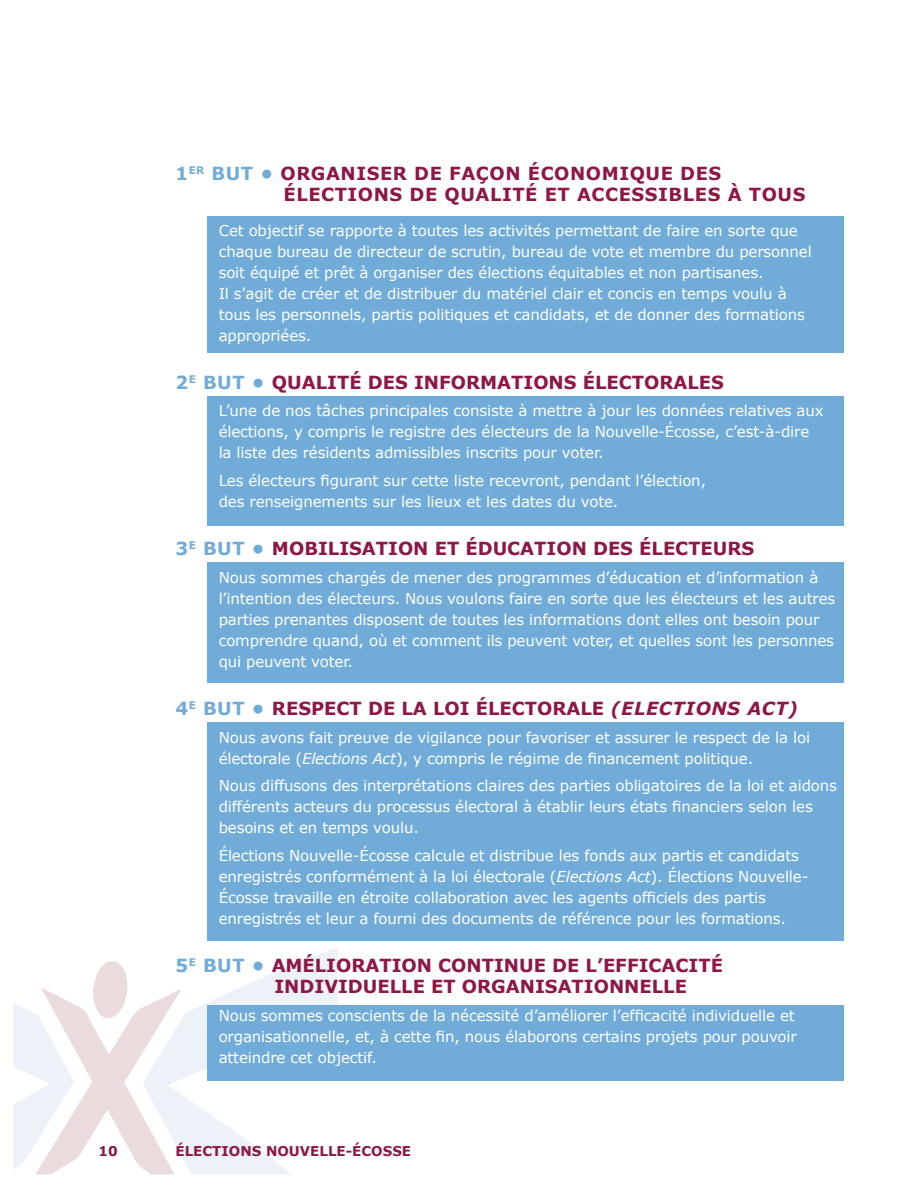
<style>
.page{position:relative;width:918px;height:1188px;background:#fff}
.page>*{position:absolute;margin:0;border:0;box-sizing:border-box;transform-origin:0 0}
.t1{font:700 18px/21px "Verdana";color:#8d1846}
.t2{font:700 18px/21px "Verdana";letter-spacing:.03em;color:#8d1846}
.t3{font:15px/21px "Verdana";letter-spacing:-.01em;color:#fff}
.t4{font:700 13.5px "Verdana";color:#8d1846}
.s1{color:#71acd9}
.s2{font-style:italic}
</style>
<div class="page">
<svg style="left:14px;top:961px;width:129px;height:213px"></svg>
<svg style="left:143px;top:948px;width:194px;height:226px"></svg>
<div style="left:207px;top:216px;width:637px;height:136px;background:#71acd9"></div>
<div style="left:207px;top:396px;width:637px;height:130px;background:#71acd9"></div>
<div style="left:207px;top:562px;width:637px;height:121px;background:#71acd9"></div>
<div style="left:207px;top:722px;width:637px;height:219px;background:#71acd9"></div>
<div style="left:207px;top:1005px;width:637px;height:76px;background:#71acd9"></div>
<p class="t2" style="left:284px;top:163px;width:524px;text-indent:-108px"><span class="s1">1</span><sup>ER</sup> <span class="s1">BUT •</span> ORGANISER DE FAÇON ÉCONOMIQUE DES<br>ÉLECTIONS DE QUALITÉ ET ACCESSIBLES À TOUS</p>
<p class="t3" style="left:219px;top:220px;width:595px">Cet objectif se rapporte à toutes les activités permettant de faire en sorte que chaque bureau de directeur de scrutin, bureau de vote et membre du personnel soit équipé et prêt à organiser des élections équitables et non partisanes.<br>Il s’agit de créer et de distribuer du matériel clair et concis en temps voulu à tous les personnels, partis politiques et candidats, et de donner des formations appropriées.</p>
<p class="t1" style="left:176px;top:372px;width:550px"><span class="s1">2</span><sup>E</sup> <span class="s1">BUT •</span> QUALITÉ DES INFORMATIONS ÉLECTORALES</p>
<p class="t3" style="left:219px;top:401px;width:607px">L’une de nos tâches principales consiste à mettre à jour les données relatives aux élections, y compris le registre des électeurs de la Nouvelle-Écosse, c’est-à-dire la liste des résidents admissibles inscrits pour voter.</p>
<p class="t3" style="left:219px;top:470px;width:489px">Les électeurs figurant sur cette liste recevront, pendant l’élection, des renseignements sur les lieux et les dates du vote.</p>
<p class="t1" style="left:176px;top:538px;width:580px"><span class="s1">3</span><sup>E</sup> <span class="s1">BUT •</span> MOBILISATION ET ÉDUCATION DES ÉLECTEURS</p>
<p class="t3" style="left:219px;top:567px;width:618px">Nous sommes chargés de mener des programmes d’éducation et d’information à l’intention des électeurs. Nous voulons faire en sorte que les électeurs et les autres parties prenantes disposent de toutes les informations dont elles ont besoin pour comprendre quand, où et comment ils peuvent voter, et quelles sont les personnes qui peuvent voter.</p>
<p class="t1" style="left:176px;top:698px;width:624px"><span class="s1">4</span><sup>E</sup> <span class="s1">BUT •</span> RESPECT DE LA LOI ÉLECTORALE <span class="s2">(ELECTIONS ACT)</span></p>
<p class="t3" style="left:219px;top:727px;width:593px">Nous avons fait preuve de vigilance pour favoriser et assurer le respect de la loi électorale (<span class="s2">Elections Act</span>), y compris le régime de financement politique.</p>
<p class="t3" style="left:219px;top:776px;width:620px">Nous diffusons des interprétations claires des parties obligatoires de la loi et aidons différents acteurs du processus électoral à établir leurs états financiers selon les besoins et en temps voulu.</p>
<p class="t3" style="left:219px;top:845px;width:591px">Élections Nouvelle-Écosse calcule et distribue les fonds aux partis et candidats enregistrés conformément à la loi électorale (<span class="s2">Elections Act</span>). Élections Nouvelle-Écosse travaille en étroite collaboration avec les agents officiels des partis enregistrés et leur a fourni des documents de référence pour les formations.</p>
<p class="t1" style="left:274px;top:955px;width:450px;text-indent:-99px"><span class="s1">5</span><sup>E</sup> <span class="s1">BUT •</span> AMÉLIORATION CONTINUE DE L’EFFICACITÉ<br>INDIVIDUELLE ET ORGANISATIONNELLE</p>
<p class="t3" style="left:219px;top:1005px;width:580px">Nous sommes conscients de la nécessité d’améliorer l’efficacité individuelle et organisationnelle, et, à cette fin, nous élaborons certains projets pour pouvoir atteindre cet objectif.</p>
<p class="t4" style="left:98px;top:1143px;width:21px">10</p>
<p class="t4" style="left:176px;top:1143px;width:237px">ÉLECTIONS NOUVELLE-ÉCOSSE</p>
</div>
